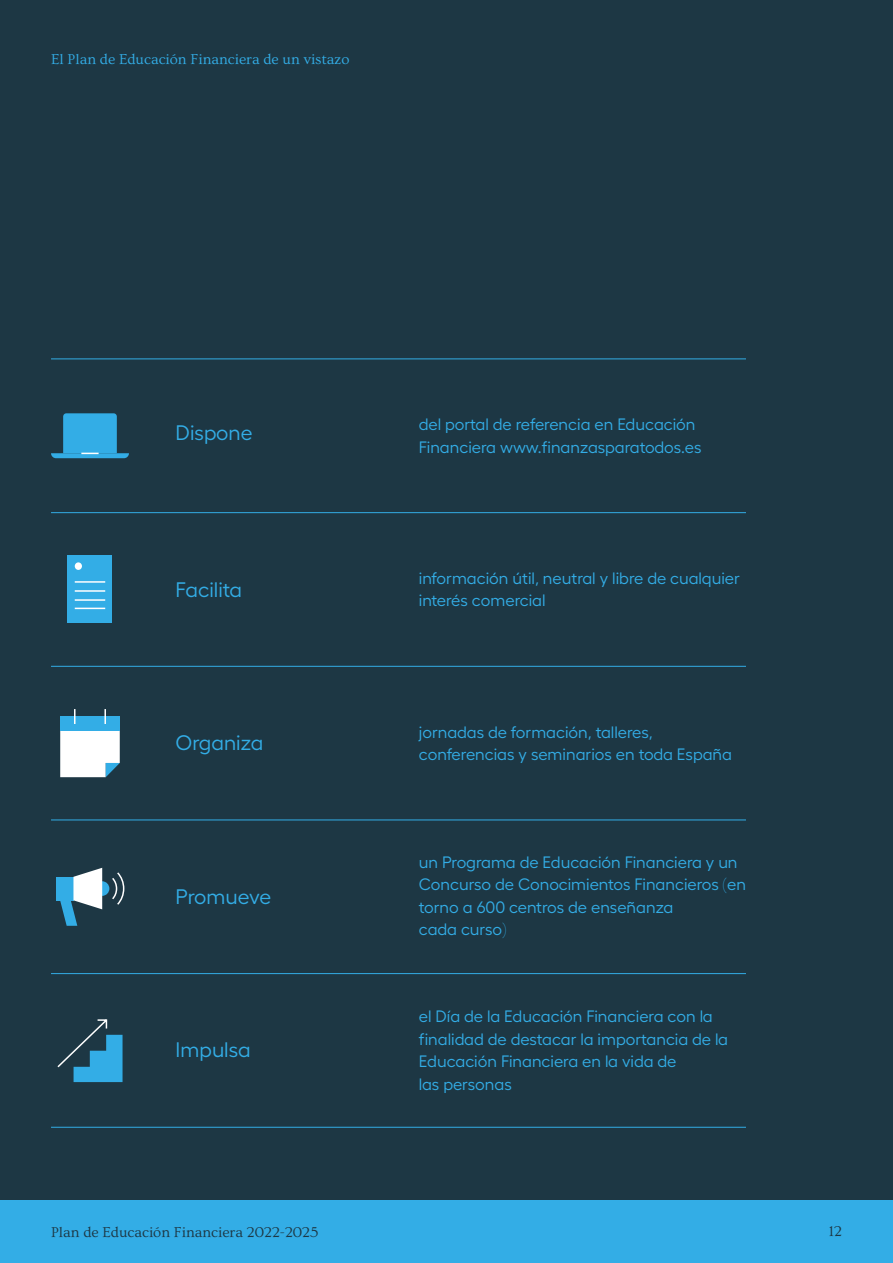
<style>
.page{position:relative;width:893px;height:1263px;background:#1d3744}
.page>*{position:absolute;margin:0;border:0;box-sizing:border-box;transform-origin:0 0}
.t1{font:21px "Hellix";color:#33ade6}
.t2{font:16.5px/22.5px "Hellix";color:#33ade6}
.t3{font:15px "Ovo";color:#33ade6}
.t4{font:15px "Ovo";color:#1d3744}
</style>
<div class="page">
<div style="left:0;top:1200px;width:893px;height:63px;background:#33ade6"></div>
<hr style="left:51px;top:512px;width:695px;height:1px;background:#33ade6">
<hr style="left:51px;top:666px;width:695px;height:1px;background:#33ade6">
<hr style="left:51px;top:819px;width:695px;height:1px;background:#33ade6">
<hr style="left:51px;top:973px;width:695px;height:1px;background:#33ade6">
<hr style="left:51px;top:1127px;width:695px;height:1px;background:#33ade6">
<hr style="left:51px;top:358px;width:695px;height:1px;background:#33ade6">
<svg style="left:60px;top:709px;width:60px;height:68px;background:#b1d1e1"></svg>
<svg style="left:95px;top:881px;width:14px;height:15px"></svg>
<div style="left:56px;top:877px;width:17px;height:23px;background:#33ade6"></div>
<svg style="left:60px;top:868px;width:42px;height:58px"></svg>
<svg style="left:112px;top:872px;width:13px;height:33px"></svg>
<svg style="left:51px;top:413px;width:78px;height:45px"></svg>
<div style="left:68px;top:556px;width:44px;height:67px;background:#33ade6"></div>
<hr style="left:75px;top:581px;width:30px;height:2px;background:#fff">
<hr style="left:75px;top:590px;width:30px;height:2px;background:#fff">
<hr style="left:75px;top:599px;width:30px;height:2px;background:#fff">
<hr style="left:75px;top:608px;width:30px;height:1px;background:#fff">
<div style="left:75px;top:562px;width:7px;height:8px;background:#fff;border-radius:50%"></div>
<svg style="left:57px;top:1019px;width:66px;height:63px"></svg>
<p class="t3" style="left:51px;top:51px;width:300px">El Plan de Educación Financiera de un vistazo</p>
<p class="t1" style="left:176px;top:417px;width:78px">Dispone</p>
<p class="t2" style="left:419px;top:411px;width:284px">del portal de referencia en Educación<br>Financiera www.finanzasparatodos.es</p>
<p class="t1" style="left:176px;top:574px;width:68px">Facilita</p>
<p class="t2" style="left:419px;top:565px;width:323px">información útil, neutral y libre de cualquier interés comercial</p>
<p class="t1" style="left:176px;top:726px;width:89px">Organiza</p>
<p class="t2" style="left:419px;top:719px;width:315px">jornadas de formación, talleres, conferencias y seminarios en toda España</p>
<p class="t1" style="left:176px;top:881px;width:97px">Promueve</p>
<p class="t1" style="left:176px;top:1033px;width:77px">Impulsa</p>
<p class="t2" style="left:419px;top:849px;width:329px">un Programa de Educación Financiera y un<br>Concurso de Conocimientos Financieros (en torno a 600 centros de enseñanza<br>cada curso)</p>
<p class="t2" style="left:419px;top:1004px;width:311px">el Día de la Educación Financiera con la finalidad de destacar la importancia de la<br>Educación Financiera en la vida de<br>las personas</p>
<p class="t4" style="left:51px;top:1223px;width:269px">Plan de Educación Financiera 2022-2025</p>
<p class="t4" style="left:829px;top:1223px;width:15px">12</p>
</div>
